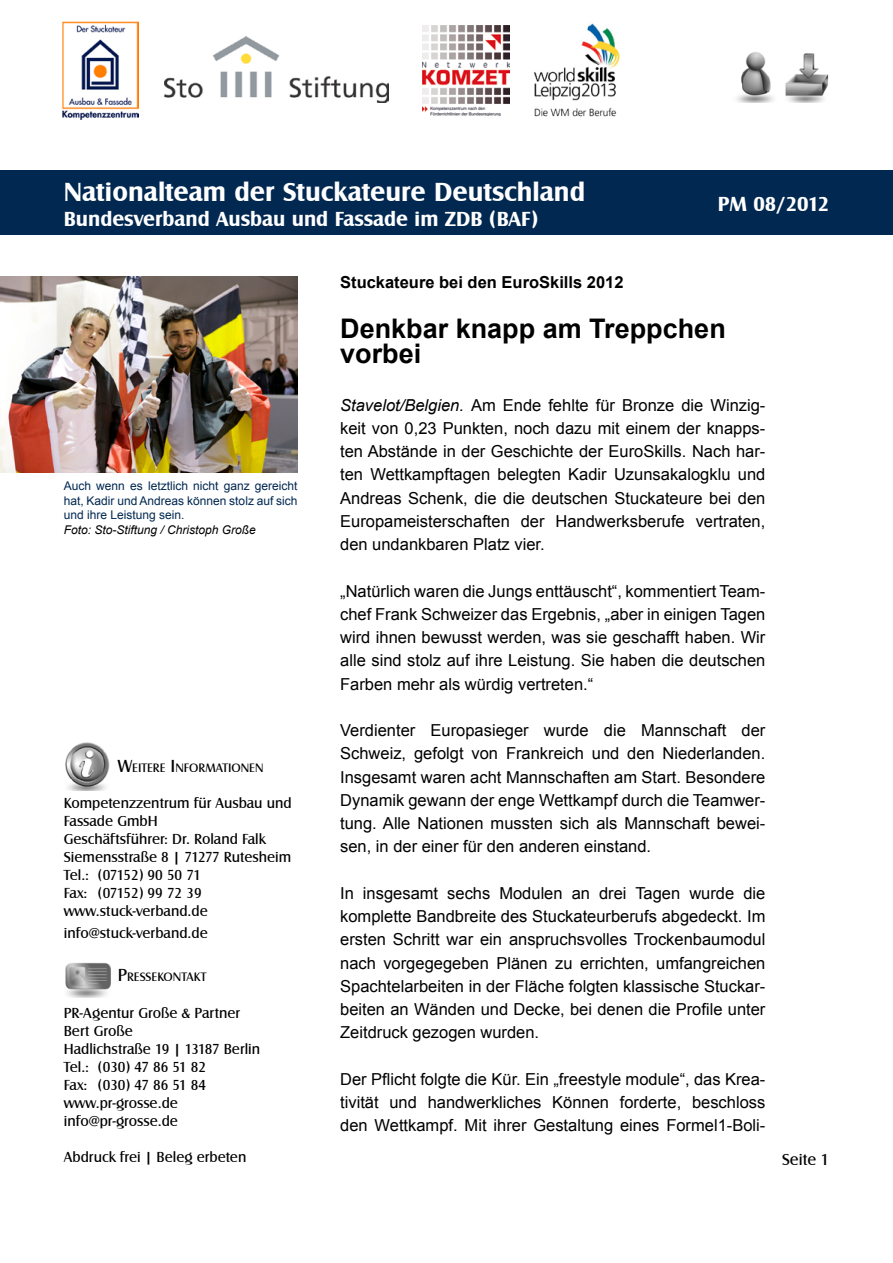
<style>
.page{position:relative;width:893px;height:1263px;background:#fff}
.page>*{position:absolute;margin:0;border:0;box-sizing:border-box;transform-origin:0 0}
.t1{font:700 27px "Castle T";color:#fff}
.t2{font:700 27px/24.8px "Arial";color:#000}
.t3{font:700 21px "Castle T";color:#fff}
.t4{font:16.5px/23.2px "Arial";color:#000;text-align:justify}
.t5{font:700 16.5px "Arial";color:#000}
.t6{font:16.5px "Castle T";color:#000}
.t7{font:15px/18px "Castle T";color:#000}
.t8{font:12.6px "Castle T";color:#000}
.t9{font:12px/14.4px "Arial";color:#002851;text-align:justify}
.t10{font:italic 12px "Arial";color:#000}
.s1{font-size:18px}
.s2{font-style:italic}
</style>
<div class="page">
<img style="left:165px;top:36px;width:224px;height:66px">
<img style="left:737px;top:52px;width:92px;height:50px">
<img style="left:65px;top:962px;width:46px;height:35px">
<img style="left:65px;top:742px;width:45px;height:49px">
<img style="left:63px;top:21px;width:75px;height:98px">
<img style="left:422px;top:26px;width:88px;height:90px">
<img style="left:534px;top:23px;width:86px;height:94px">
<div style="left:0;top:170px;width:893px;height:64px;background:#002851"></div>
<img style="left:0;top:276px;width:298px;height:197px">
<h1 class="t1" style="left:64px;top:176px;width:523px">Nationalteam der Stuckateure Deutschland</h1>
<p class="t3" style="left:64px;top:207px;width:476px">Bundesverband Ausbau und Fassade im ZDB (BAF)</p>
<p class="t3" style="left:718px;top:192px;width:113px">PM 08/2012</p>
<p class="t9" style="left:64px;top:479px;width:235px">Auch wenn es letztlich nicht ganz gereicht hat, Kadir und Andreas können stolz auf sich und ihre Leistung sein.</p>
<p class="t10" style="left:64px;top:522px;width:194px">Foto: Sto-Stiftung / Christoph Große</p>
<p class="t8" style="left:118px;top:761px;width:147px"><span class="s1">W</span>EITERE <span class="s1">I</span> NFORMATIONEN</p>
<p class="t7" style="left:64px;top:794px;width:229px">Kompetenzzentrum für Ausbau und<br>Fassade GmbH<br>Geschäftsführer: Dr. Roland Falk<br>Siemensstraße 8 | 71277 Rutesheim<br>Tel.: (07152) 90 50 71<br>Fax: (07152) 99 72 39 www.stuck-verband.de</p>
<p class="t7" style="left:64px;top:924px;width:146px">info@stuck-verband.de</p>
<p class="t8" style="left:118px;top:969px;width:90px"><span class="s1">P</span>RESSEKONTAKT</p>
<p class="t7" style="left:64px;top:1004px;width:198px">PR-Agentur Große &amp; Partner<br>Bert Große<br>Hadlichstraße 19 | 13187 Berlin<br>Tel.: (030) 47 86 51 82<br>Fax: (030) 47 86 51 84 www.pr-grosse.de info@pr-grosse.de</p>
<p class="t7" style="left:64px;top:1148px;width:184px">Abdruck frei | Beleg erbeten</p>
<p class="t5" style="left:340px;top:272px;width:285px">Stuckateure bei den EuroSkills 2012</p>
<h1 class="t2" style="left:340px;top:317px;width:387px">Denkbar knapp am Treppchen vorbei</h1>
<p class="t4" style="left:340px;top:393px;width:427px"><span class="s2">Stavelot/Belgien.</span> Am Ende fehlte für Bronze die Winzig&shy;keit von 0,23 Punkten, noch dazu mit einem der knapps&shy;ten Abstände in der Geschichte der EuroSkills. Nach har&shy;ten Wettkampftagen belegten Kadir Uzunsakalogklu und Andreas Schenk, die die deutschen Stuckateure bei den Europameisterschaften der Handwerksberufe vertraten, den undankbaren Platz vier.</p>
<p class="t4" style="left:340px;top:579px;width:427px">„Natürlich waren die Jungs enttäuscht“, kommentiert Team&shy;chef Frank Schweizer das Ergebnis, „aber in einigen Tagen wird ihnen bewusst werden, was sie geschafft haben. Wir alle sind stolz auf ihre Leistung. Sie haben die deutschen Farben mehr als würdig vertreten.“</p>
<p class="t4" style="left:340px;top:719px;width:427px">Verdienter Europasieger wurde die Mannschaft der Schweiz, gefolgt von Frankreich und den Niederlanden.<br>Insgesamt waren acht Mannschaften am Start. Besondere Dynamik gewann der enge Wettkampf durch die Teamwer&shy;tung. Alle Nationen mussten sich als Mannschaft bewei&shy;sen, in der einer für den anderen einstand.</p>
<p class="t4" style="left:340px;top:882px;width:427px">In insgesamt sechs Modulen an drei Tagen wurde die komplette Bandbreite des Stuckateurberufs abgedeckt. Im ersten Schritt war ein anspruchsvolles Trockenbaumodul nach vorgegegeben Plänen zu errichten, umfangreichen Spachtelarbeiten in der Fläche folgten klassische Stuckar&shy;beiten an Wänden und Decke, bei denen die Profile unter Zeitdruck gezogen wurden.</p>
<p class="t4" style="left:340px;top:1068px;width:427px">Der Pflicht folgte die Kür. Ein „freestyle module“, das Krea&shy;tivität und handwerkliches Können forderte, beschloss den Wettkampf. Mit ihrer Gestaltung eines Formel1-Boli-</p>
<p class="t6" style="left:782px;top:1150px;width:49px">Seite 1</p>
</div>
